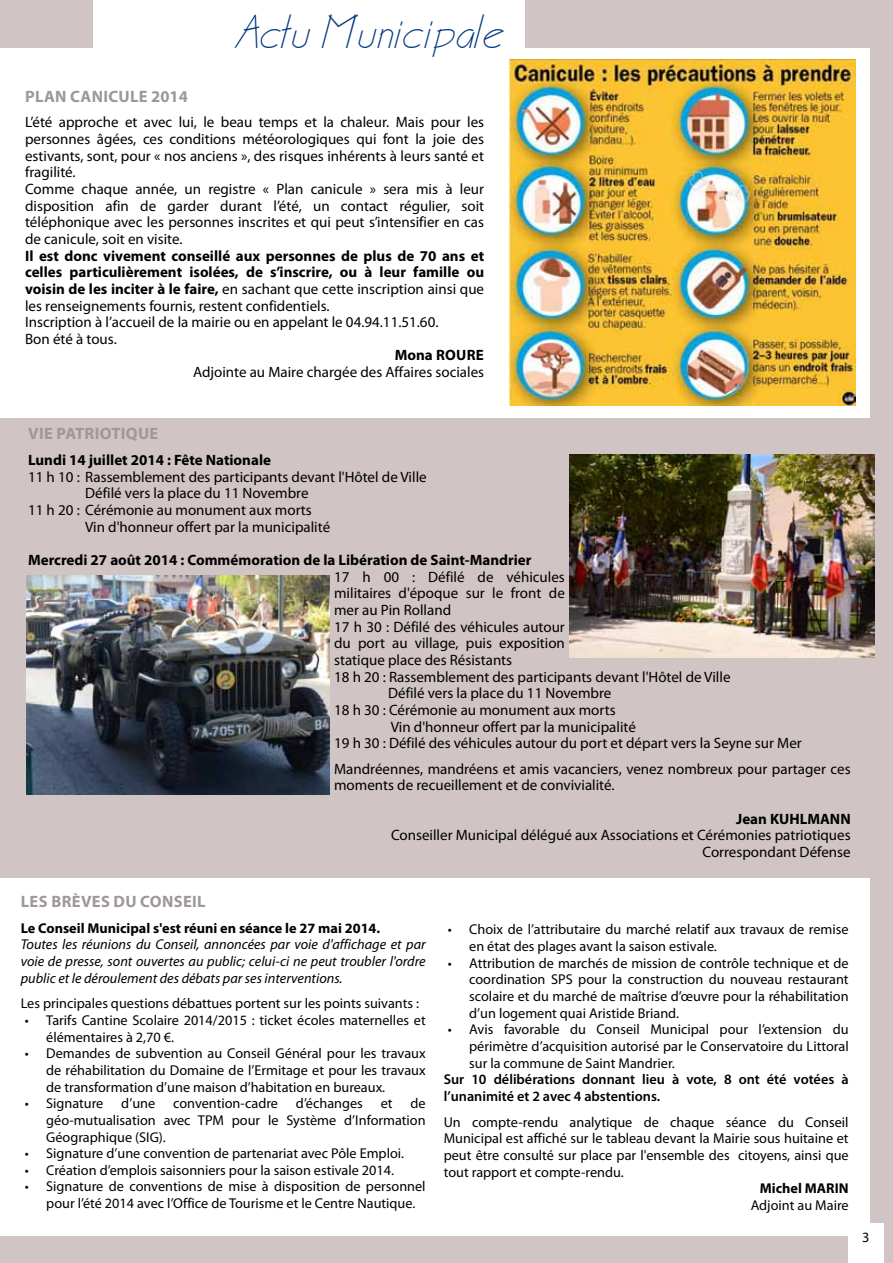
<style>
.page{position:relative;width:893px;height:1263px;background:#d0c4c4}
.page>*{position:absolute;margin:0;border:0;box-sizing:border-box;transform-origin:0 0}
.t1{font:40.5px "Country Blueprint";color:#003882}
.t2{font:700 16.5px "Myriad Pro";letter-spacing:.02em;color:#9f9798}
.t3{font:15px/16.6px "Myriad Pro";color:#000}
.t4{font:700 15px "Myriad Pro";color:#000}
.t5{font:14.25px/16.6px "Myriad Pro";color:#000;text-align:justify}
.t6{font:italic 14.25px/16.6px "Myriad Pro";color:#000;text-align:justify}
.t7{font:600 14.25px/16.6px "Myriad Pro";color:#000}
.t8{font:700 14.25px "Myriad Pro";color:#000}
.s1{font-weight:700}
</style>
<div class="page">
<div style="left:0;top:48px;width:870px;height:1187px;background:#fff"></div>
<div style="left:94px;top:0;width:431px;height:73px;background:#fff"></div>
<div style="left:848px;top:1223px;width:35px;height:40px;background:#fff"></div>
<div style="left:0;top:418px;width:889px;height:460px;background:#d0c4c4"></div>
<img style="left:569px;top:454px;width:306px;height:203px">
<img style="left:510px;top:60px;width:345px;height:345px">
<img style="left:27px;top:576px;width:303px;height:218px">
<h1 class="t1" style="left:237px;top:4px;width:269px">Actu Municipale</h1>
<p class="t2" style="left:25px;top:85px;width:104px">PLAN CANICULE</p>
<p class="t2" style="left:151px;top:85px;width:38px">2014</p>
<p class="t3" style="left:25px;top:114px;width:461px">L’été approche et avec lui, le beau temps et la chaleur. Mais pour les personnes âgées, ces conditions météorologiques qui font la joie des estivants, sont, pour « nos anciens », des risques inhérents à leurs santé et fragilité.<br>Comme chaque année, un registre « Plan canicule » sera mis à leur disposition afin de garder durant l’été, un contact régulier, soit téléphonique avec les personnes inscrites et qui peut s’intensifier en cas de canicule, soit en visite.</p>
<p class="t3" style="left:25px;top:247px;width:461px"><span class="s1">Il est donc vivement conseillé aux personnes de plus de 70 ans et celles particulièrement isolées, de s’inscrire, ou à leur famille ou voisin de les inciter à le faire,</span> en sachant que cette inscription ainsi que les renseignements fournis, restent confidentiels.<br>Inscription à l’accueil de la mairie ou en appelant le 04.94.11.51.60.<br>Bon été à tous.</p>
<p class="t4" style="left:395px;top:346px;width:91px">Mona Roure</p>
<p class="t3" style="left:193px;top:363px;width:293px">Adjointe au Maire chargée des Affaires sociales</p>
<p class="t2" style="left:28px;top:423px;width:121px">VIE PATRIOTIQUE</p>
<p class="t4" style="left:28px;top:450px;width:244px">Lundi 14 juillet 2014 : Fête Nationale</p>
<p class="t3" style="left:28px;top:468px;width:400px">11 h 10 : Rassemblement des participants devant l'Hôtel de Ville</p>
<p class="t3" style="left:85px;top:485px;width:225px">Défilé vers la place du 11 Novembre</p>
<p class="t3" style="left:28px;top:501px;width:285px">11 h 20 : Cérémonie au monument aux morts</p>
<p class="t3" style="left:85px;top:518px;width:247px">Vin d'honneur offert par la municipalité</p>
<p class="t4" style="left:28px;top:550px;width:505px">Mercredi 27 août 2014 : Commémoration de la Libération de Saint-Mandrier</p>
<p class="t3" style="left:334px;top:568px;width:232px">17 h 00 : Défilé de véhicules</p>
<p class="t3" style="left:334px;top:585px;width:232px">militaires d'époque sur le front de</p>
<p class="t3" style="left:334px;top:601px;width:119px">mer au Pin Rolland</p>
<p class="t3" style="left:334px;top:618px;width:232px">17 h 30 : Défilé des véhicules autour</p>
<p class="t3" style="left:334px;top:635px;width:232px">du port au village, puis exposition</p>
<p class="t3" style="left:334px;top:651px;width:180px">statique place des Résistants</p>
<p class="t3" style="left:334px;top:668px;width:398px">18 h 20 : Rassemblement des participants devant l'Hôtel de Ville</p>
<p class="t3" style="left:388px;top:685px;width:225px">Défilé vers la place du 11 Novembre</p>
<p class="t3" style="left:334px;top:701px;width:283px">18 h 30 : Cérémonie au monument aux morts</p>
<p class="t3" style="left:391px;top:718px;width:247px">Vin d'honneur offert par la municipalité</p>
<p class="t3" style="left:334px;top:734px;width:469px">19 h 30 : Défilé des véhicules autour du port et départ vers la Seyne sur Mer</p>
<p class="t3" style="left:334px;top:760px;width:518px">Mandréennes, mandréens et amis vacanciers, venez nombreux pour partager ces moments de recueillement et de convivialité.</p>
<p class="t4" style="left:736px;top:809px;width:105px">Jean KUHLMANN</p>
<p class="t3" style="left:391px;top:827px;width:461px;text-align:right">Conseiller Municipal délégué aux Associations et Cérémonies patriotiques<br>Correspondant Défense</p>
<p class="t2" style="left:21px;top:891px;width:171px">LES BRÈVES DU CONSEIL</p>
<p class="t8" style="left:21px;top:919px;width:361px">Le Conseil Municipal s'est réuni en séance le 27 mai 2014.</p>
<p class="t6" style="left:21px;top:936px;width:406px">Toutes les réunions du Conseil, annoncées par voie d'affichage et par voie de presse, sont ouvertes au public; celui-ci ne peut troubler l'ordre public et le déroulement des débats par ses interventions.</p>
<p class="t5" style="left:21px;top:995px;width:400px">Les principales questions débattues portent sur les points suivants :</p>
<p class="t5" style="left:46px;top:1012px;width:381px;text-indent:-21px">• Tarifs Cantine Scolaire 2014/2015 : ticket écoles maternelles et élémentaires à 2,70 €.</p>
<p class="t5" style="left:46px;top:1045px;width:381px;text-indent:-21px">• Demandes de subvention au Conseil Général pour les travaux de réhabilitation du Domaine de l’Ermitage et pour les travaux de transformation d’une maison d’habitation en bureaux.</p>
<p class="t5" style="left:25px;top:1095px;width:80px">• Signature</p>
<p class="t5" style="left:121px;top:1095px;width:35px">d’une</p>
<p class="t5" style="left:173px;top:1095px;width:106px">convention-cadre</p>
<p class="t5" style="left:296px;top:1095px;width:68px">d’échanges</p>
<p class="t5" style="left:381px;top:1095px;width:13px">et</p>
<p class="t5" style="left:469px;top:921px;width:381px;text-indent:-21px">• Choix de l’attributaire du marché relatif aux travaux de remise en état des plages avant la saison estivale.</p>
<p class="t5" style="left:469px;top:954px;width:381px;text-indent:-21px">• Attribution de marchés de mission de contrôle technique et de coordination SPS pour la construction du nouveau restaurant scolaire et du marché de maîtrise d’œuvre pour la réhabilitation d’un logement quai Aristide Briand.</p>
<p class="t5" style="left:469px;top:1021px;width:381px;text-indent:-21px">• Avis favorable du Conseil Municipal pour l’extension du périmètre d’acquisition autorisé par le Conservatoire du Littoral sur la commune de Saint Mandrier.</p>
<p class="t7" style="left:444px;top:1071px;width:406px">Sur 10 délibérations donnant lieu à vote, 8 ont été votées à l’unanimité et 2 avec 4 abstentions.</p>
<p class="t5" style="left:444px;top:1113px;width:406px">Un compte-rendu analytique de chaque séance du Conseil Municipal est affiché sur le tableau devant la Mairie sous huitaine et peut être consulté sur place par l'ensemble des citoyens, ainsi que tout rapport et compte-rendu.</p>
<p class="t8" style="left:760px;top:1179px;width:75px">Michel MARIN</p>
<p class="t5" style="left:751px;top:1196px;width:99px">Adjoint au Maire</p>
<p class="t5" style="left:46px;top:1095px;width:381px;text-indent:364px">de géo-mutualisation avec TPM pour le Système d’Information Géographique (SIG).</p>
<p class="t5" style="left:25px;top:1145px;width:381px">• Signature d’une convention de partenariat avec Pôle Emploi.</p>
<p class="t5" style="left:25px;top:1161px;width:371px">• Création d’emplois saisonniers pour la saison estivale 2014.</p>
<p class="t5" style="left:46px;top:1178px;width:381px;text-indent:-21px">• Signature de conventions de mise à disposition de personnel pour l’été 2014 avec l’Office de Tourisme et le Centre Nautique.</p>
<p class="t5" style="left:862px;top:1229px;width:9px">3</p>
</div>
